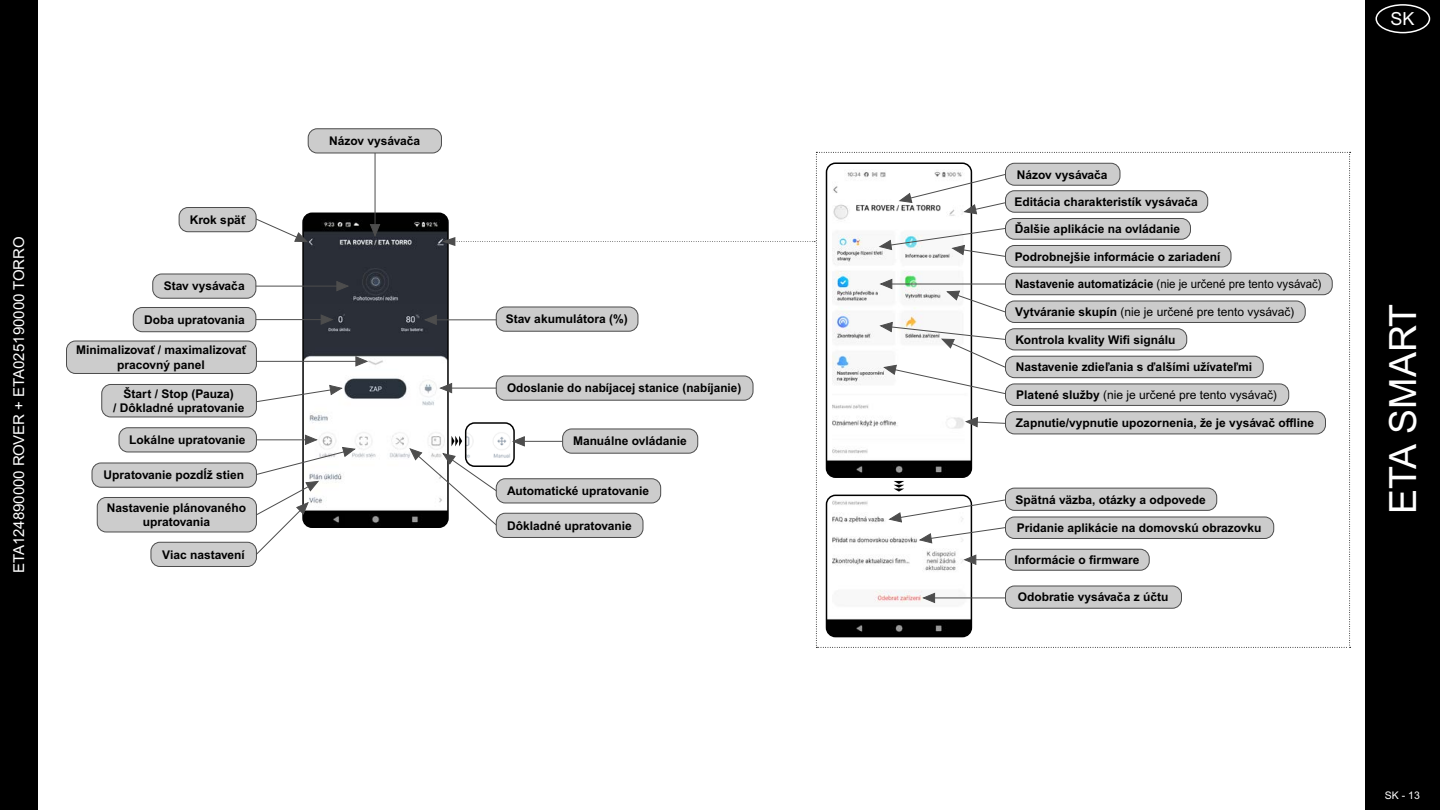
<style>
.page{position:relative;width:1440px;height:810px;background:#fff}
.page>*{position:absolute;margin:0;border:0;box-sizing:border-box;transform-origin:0 0}
.t1{font:37.5px "Arial MT Pro";color:#fff}
.t2{font:18px "Arial MT Pro";color:#fff}
.t3{font:15px "Arial MT Pro";color:#fff}
.t4{font:700 12px/14.4px "Arial MT Pro";color:#000;text-align:center}
.t5{font:12px "Arial MT Pro";color:#000}
.t6{font:12px "Arial MT Pro";color:#000;scale:.95 1}
.t7{font:10.5px "Arial MT Pro";color:#fff}
.s1{font-weight:700}
</style>
<div class="page">
<div style="left:1365px;top:0;width:75px;height:810px;background:#000"></div>
<div style="left:1376px;top:4px;width:54px;height:29px;border:2px solid #fff;border-radius:50%"></div>
<div style="left:0;top:0;width:38px;height:810px;background:#000"></div>
<img style="left:304px;top:213px;width:105px;height:312px">
<div style="left:302px;top:213px;width:147px;height:315px;border:2px solid #000;border-radius:9px"></div>
<svg style="left:369px;top:224px;width:12px;height:13px"></svg>
<hr style="left:375px;top:153px;width:1px;height:72px;background:#4d4d4d">
<div style="left:308px;top:129px;width:133px;height:24px;background:#ccc;border-radius:9px"></div>
<div style="left:308px;top:128px;width:134px;height:25px;border:1px solid #4d4d4d;border-radius:9px"></div>
<svg style="left:336px;top:280px;width:13px;height:12px"></svg>
<hr style="left:240px;top:286px;width:103px;height:1px;background:#4d4d4d">
<div style="left:153px;top:274px;width:103px;height:24px;background:#ccc;border-radius:9px"></div>
<div style="left:152px;top:273px;width:104px;height:26px;border:1px solid #4d4d4d;border-radius:9px"></div>
<svg style="left:254px;top:217px;width:54px;height:26px"></svg>
<div style="left:179px;top:208px;width:77px;height:24px;background:#ccc;border-radius:9px"></div>
<div style="left:179px;top:207px;width:78px;height:25px;border:1px solid #4d4d4d;border-radius:9px"></div>
<svg style="left:355px;top:356px;width:13px;height:11px"></svg>
<hr style="left:255px;top:361px;width:107px;height:1px;background:#4d4d4d">
<div style="left:67px;top:341px;width:189px;height:32px;background:#ccc;border-radius:9px"></div>
<div style="left:66px;top:341px;width:191px;height:33px;border:1px solid #4d4d4d;border-radius:9px"></div>
<svg style="left:253px;top:384px;width:89px;height:23px"></svg>
<div style="left:102px;top:384px;width:154px;height:33px;background:#ccc;border-radius:9px"></div>
<div style="left:101px;top:384px;width:156px;height:33px;border:1px solid #4d4d4d;border-radius:9px"></div>
<svg style="left:320px;top:314px;width:13px;height:11px"></svg>
<hr style="left:253px;top:319px;width:74px;height:1px;background:#4d4d4d">
<div style="left:133px;top:307px;width:123px;height:25px;background:#ccc;border-radius:9px"></div>
<div style="left:133px;top:307px;width:123px;height:25px;border:1px solid #4d4d4d;border-radius:9px"></div>
<div style="left:119px;top:428px;width:137px;height:24px;background:#ccc;border-radius:9px"></div>
<div style="left:119px;top:427px;width:138px;height:25px;border:1px solid #4d4d4d;border-radius:9px"></div>
<div style="left:92px;top:463px;width:164px;height:24px;background:#ccc;border-radius:9px"></div>
<div style="left:92px;top:462px;width:165px;height:26px;border:1px solid #4d4d4d;border-radius:9px"></div>
<div style="left:97px;top:497px;width:159px;height:35px;background:#ccc;border-radius:9px"></div>
<div style="left:97px;top:497px;width:160px;height:35px;border:1px solid #4d4d4d;border-radius:9px"></div>
<svg style="left:252px;top:434px;width:104px;height:121px"></svg>
<div style="left:151px;top:542px;width:105px;height:24px;background:#ccc;border-radius:9px"></div>
<div style="left:150px;top:542px;width:107px;height:25px;border:1px solid #4d4d4d;border-radius:9px"></div>
<svg style="left:409px;top:152px;width:942px;height:496px"></svg>
<hr style="left:970px;top:559px;width:38px;height:1px;background:#4d4d4d">
<div style="left:1006px;top:549px;width:143px;height:21px;background:#ccc;border-radius:9px"></div>
<div style="left:1005px;top:549px;width:145px;height:22px;border:1px solid #4d4d4d;border-radius:9px"></div>
<p class="t3" style="left:10px;top:573px;width:338px;rotate:-90deg">ETA124890000 ROVER + ETA025190000 TORRO</p>
<p class="t4" style="left:190px;top:213px;width:57px">Krok späť</p>
<p class="t4" style="left:164px;top:279px;width:82px">Stav vysávača</p>
<p class="t4" style="left:144px;top:313px;width:102px">Doba upratovania</p>
<p class="t4" style="left:76px;top:343px;width:171px">Minimalizovať / maximalizovať pracovný panel</p>
<p class="t4" style="left:113px;top:387px;width:133px">Štart / Stop (Pauza)<br>/ Dôkladné upratovanie</p>
<p class="t4" style="left:329px;top:134px;width:92px">Názov vysávača</p>
<p class="t4" style="left:506px;top:312px;width:123px">Stav akumulátora (%)</p>
<p class="t4" style="left:507px;top:381px;width:236px">Odoslanie do nabíjacej stanice (nabíjanie)</p>
<p class="t4" style="left:129px;top:433px;width:118px">Lokálne upratovanie</p>
<p class="t4" style="left:573px;top:434px;width:115px">Manuálne ovládanie</p>
<p class="t4" style="left:104px;top:468px;width:142px">Upratovanie pozdĺž stien</p>
<p class="t4" style="left:107px;top:501px;width:141px">Nastavenie plánovaného upratovania</p>
<p class="t4" style="left:162px;top:548px;width:84px">Viac nastavení</p>
<p class="t4" style="left:507px;top:484px;width:144px">Automatické upratovanie</p>
<p class="t4" style="left:507px;top:519px;width:126px">Dôkladné upratovanie</p>
<p class="t4" style="left:1017px;top:168px;width:92px">Názov vysávača</p>
<p class="t4" style="left:1015px;top:195px;width:185px">Editácia charakteristík vysávača</p>
<p class="t4" style="left:1015px;top:222px;width:167px">Ďalšie aplikácie na ovládanie</p>
<p class="t4" style="left:1015px;top:250px;width:207px">Podrobnejšie informácie o zariadení</p>
<p class="t6" style="left:1015px;top:277px;width:324px"><span class="s1">Nastavenie automatizácie</span> (nie je určené pre tento vysávač)</p>
<p class="t5" style="left:1015px;top:305px;width:281px"><span class="s1">Vytváranie skupín</span> (nie je určené pre tento vysávač)</p>
<p class="t4" style="left:1016px;top:333px;width:161px">Kontrola kvality Wifi signálu</p>
<p class="t4" style="left:1016px;top:360px;width:238px">Nastavenie zdieľania s ďalšími užívateľmi</p>
<p class="t5" style="left:1016px;top:388px;width:262px"><span class="s1">Platené služby</span> (nie je určené pre tento vysávač)</p>
<p class="t4" style="left:1016px;top:416px;width:300px">Zapnutie/vypnutie upozornenia, že je vysávač offline</p>
<p class="t4" style="left:1016px;top:493px;width:192px">Spätná väzba, otázky a odpovede</p>
<p class="t4" style="left:1017px;top:521px;width:246px">Pridanie aplikácie na domovskú obrazovku</p>
<p class="t4" style="left:1014px;top:553px;width:127px">Informácie o firmware</p>
<p class="t4" style="left:1018px;top:590px;width:152px">Odobratie vysávača z účtu</p>
<h2 class="t2" style="left:1390px;top:9px;width:26px">SK</h2>
<h1 class="t1" style="left:1381px;top:514px;width:212px;rotate:-90deg">ETA SMART</h1>
<p class="t7" style="left:1385px;top:789px;width:37px">SK - 13</p>
</div>
